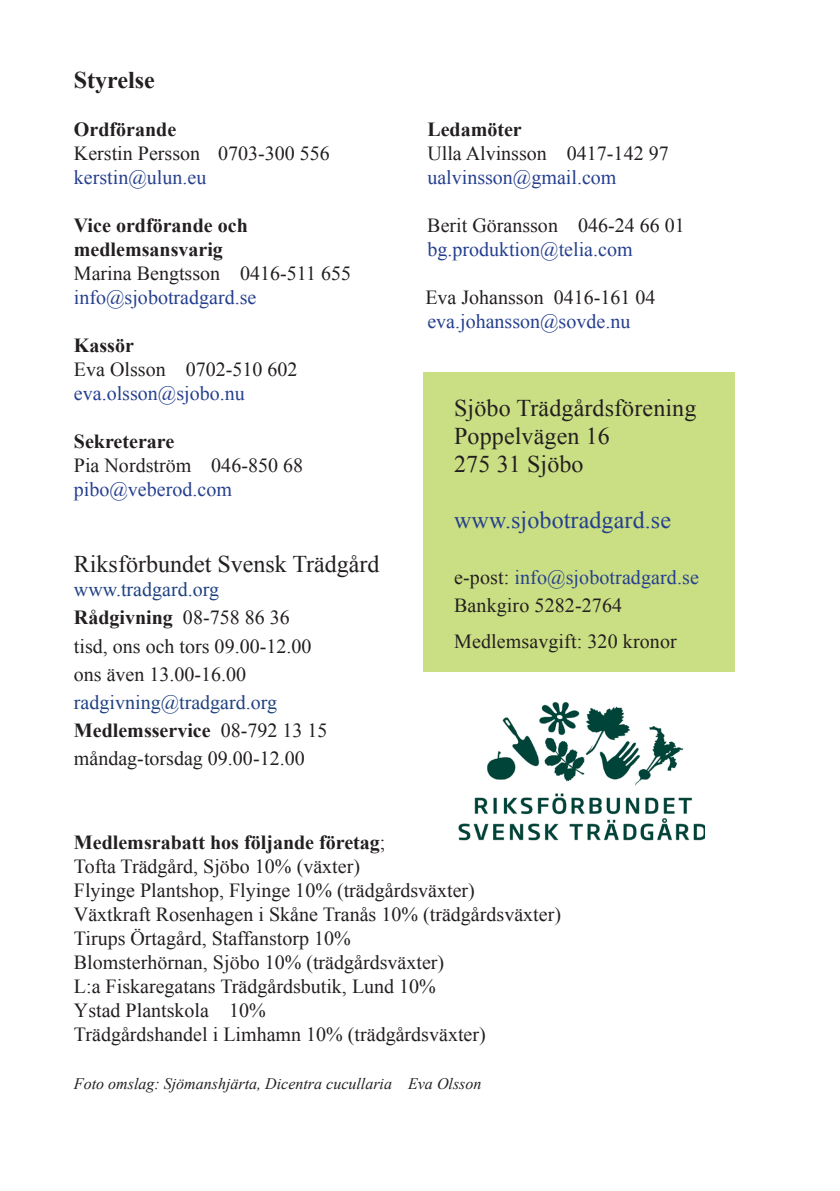
<style>
.page{position:relative;width:840px;height:1191px;background:#fff}
.page>*{position:absolute;margin:0;border:0;box-sizing:border-box;transform-origin:0 0}
.t1{font:24px/28px "Times New Roman";letter-spacing:.005em;color:#231f20}
.t2{font:24px "Times New Roman";letter-spacing:.005em;color:#253f8e}
.t3{font:700 24px "Times New Roman";color:#231f20}
.t4{font:20px/28px "Times New Roman";color:#231f20}
.t5{font:20px "Times New Roman";color:#253f8e}
.t6{font:700 20px "Times New Roman";color:#231f20}
.t7{font:20px/28px "Times New Roman";color:#1f4281}
.t8{font:italic 16px "Times New Roman";color:#231f20}
.s1{color:#253f8e}
.s2{font-weight:700;color:#231f20}
.s3{color:#231f20}
.s4{font-weight:700}
.s5{font-weight:400}
</style>
<div class="page">
<div style="left:423px;top:372px;width:311px;height:299px;background:#cade83"></div>
<img style="left:458px;top:702px;width:246px;height:139px">
<p class="t3" style="left:74px;top:64px;width:82px">Styrelse</p>
<p class="t6" style="left:74px;top:116px;width:104px">Ordförande</p>
<p class="t6" style="left:427px;top:116px;width:96px">Ledamöter</p>
<p class="t4" style="left:74px;top:139px;width:257px">Kerstin Persson 0703-300 556</p>
<p class="t4" style="left:427px;top:139px;width:243px">Ulla Alvinsson 0417-142 97</p>
<p class="t5" style="left:74px;top:164px;width:134px">kerstin@ulun.eu</p>
<p class="t5" style="left:427px;top:164px;width:190px">ualvinsson@gmail.com</p>
<p class="t6" style="left:74px;top:212px;width:175px">Vice ordförande och</p>
<p class="t4" style="left:427px;top:211px;width:259px">Berit Göransson 046-24 66 01</p>
<p class="t6" style="left:74px;top:236px;width:150px">medlemsansvarig</p>
<p class="t5" style="left:427px;top:236px;width:207px">bg.produktion@telia.com</p>
<p class="t4" style="left:74px;top:259px;width:279px">Marina Bengtsson 0416-511 655</p>
<p class="t5" style="left:74px;top:284px;width:184px">info@sjobotradgard.se</p>
<p class="t4" style="left:425px;top:283px;width:231px">Eva Johansson 0416-161 04</p>
<p class="t5" style="left:427px;top:308px;width:204px">eva.johansson@sovde.nu</p>
<p class="t6" style="left:74px;top:332px;width:61px">Kassör</p>
<p class="t4" style="left:74px;top:355px;width:225px">Eva Olsson 0702-510 602</p>
<p class="t5" style="left:74px;top:380px;width:172px">eva.olsson@sjobo.nu</p>
<p class="t6" style="left:74px;top:428px;width:102px">Sekreterare</p>
<p class="t4" style="left:74px;top:451px;width:230px">Pia Nordström 046-850 68</p>
<p class="t5" style="left:74px;top:476px;width:159px">pibo@veberod.com</p>
<p class="t1" style="left:454px;top:394px;width:243px">Sjöbo Trädgårdsförening</p>
<p class="t1" style="left:454px;top:422px;width:157px">Poppelvägen 16<br>275 31 Sjöbo</p>
<p class="t2" style="left:454px;top:504px;width:218px">www.sjobotradgard.se</p>
<p class="t4" style="left:454px;top:563px;width:246px">e-post: <span class="s1">info@sjobotradgard.se<br></span>Bankgiro 5282-2764</p>
<p class="t4" style="left:454px;top:627px;width:224px">Medlemsavgift: 320 kronor</p>
<p class="t1" style="left:74px;top:550px;width:307px">Riksförbundet Svensk Trädgård</p>
<p class="t7" style="left:74px;top:575px;width:217px">www.tradgard.org<br><span class="s2">Rådgivning</span> <span class="s3">08-758 86 36</span></p>
<p class="t4" style="left:74px;top:631px;width:239px">tisd, ons och tors 09.00-12.00</p>
<p class="t4" style="left:74px;top:659px;width:174px">ons även 13.00-16.00</p>
<p class="t7" style="left:74px;top:687px;width:204px">radgivning@tradgard.org</p>
<p class="t4" style="left:74px;top:715px;width:255px"><span class="s4">Medlemsservice</span> 08-792 13 15 måndag-torsdag 09.00-12.00</p>
<p class="t6" style="left:74px;top:828px;width:313px">Medlemsrabatt hos följande företag<span class="s5">;</span></p>
<p class="t4" style="left:74px;top:851px;width:287px">Tofta Trädgård, Sjöbo 10% (växter)</p>
<p class="t4" style="left:74px;top:875px;width:402px">Flyinge Plantshop, Flyinge 10% (trädgårdsväxter)</p>
<p class="t4" style="left:74px;top:901px;width:488px;line-height:24px">Växtkraft Rosenhagen i Skåne Tranås 10% (trädgårdsväxter)<br>Tirups Örtagård, Staffanstorp 10%</p>
<p class="t4" style="left:74px;top:947px;width:371px">Blomsterhörnan, Sjöbo 10% (trädgårdsväxter)</p>
<p class="t4" style="left:74px;top:971px;width:363px">L:a Fiskaregatans Trädgårdsbutik, Lund 10%</p>
<p class="t4" style="left:74px;top:995px;width:193px">Ystad Plantskola 10%</p>
<p class="t4" style="left:74px;top:1019px;width:413px">Trädgårdshandel i Limhamn 10% (trädgårdsväxter)</p>
<p class="t8" style="left:74px;top:1072px;width:409px">Foto omslag: Sjömanshjärta, Dicentra cucullaria Eva Olsson</p>
</div>
